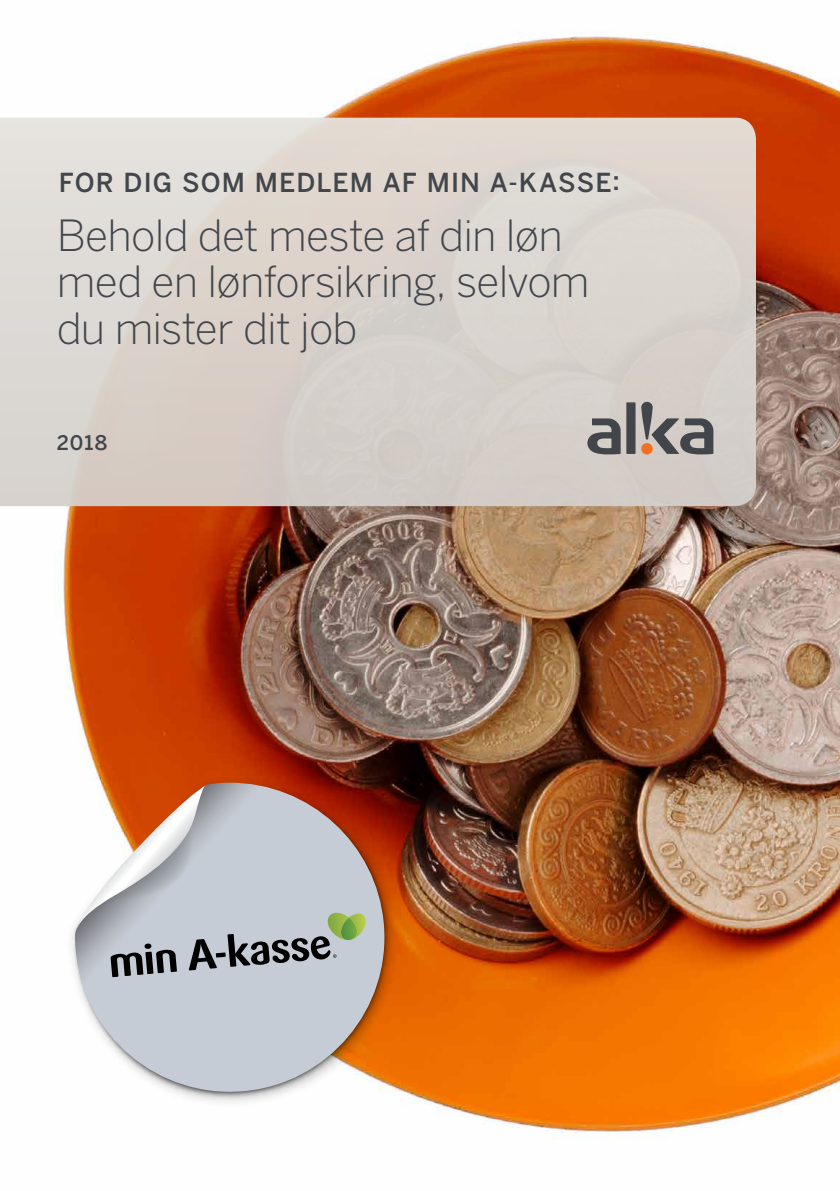
<style>
.page{position:relative;width:840px;height:1191px;background:#fff}
.page>*{position:absolute;margin:0;border:0;box-sizing:border-box;transform-origin:0 0}
.t1{font:300 42.6px/46.8px "Benton Sans";letter-spacing:-.02em;color:#42464b}
.t2{font:500 26px "Benton Sans";letter-spacing:.04em;color:#42464b}
.t3{font:500 20px "Benton Sans";color:#42464b}
</style>
<div class="page">
<img style="left:0;top:32px;width:839px;height:1107px">
<svg style="left:0;top:118px;width:755px;height:388px;background:#dad3cd"></svg>
<div style="left:626px;top:402px;width:9px;height:52px;background:#42464b"></div>
<svg style="left:587px;top:418px;width:33px;height:37px"></svg>
<svg style="left:641px;top:402px;width:72px;height:53px;background:#9b9592"></svg>
<img style="left:33px;top:743px;width:393px;height:389px">
<svg style="left:75px;top:782px;width:316px;height:316px"></svg>
<img style="left:33px;top:743px;width:241px;height:246px">
<svg style="left:75px;top:784px;width:292px;height:193px;background:#bdb2b0"></svg>
<p class="t2" style="left:59px;top:167px;width:562px">FOR DIG SOM MEDLEM AF MIN A-KASSE:</p>
<p class="t1" style="left:57px;top:211px;width:534px">Behold det meste af din løn med en lønforsikring, selvom du mister dit job</p>
<p class="t3" style="left:57px;top:430px;width:52px">2018</p>
</div>
